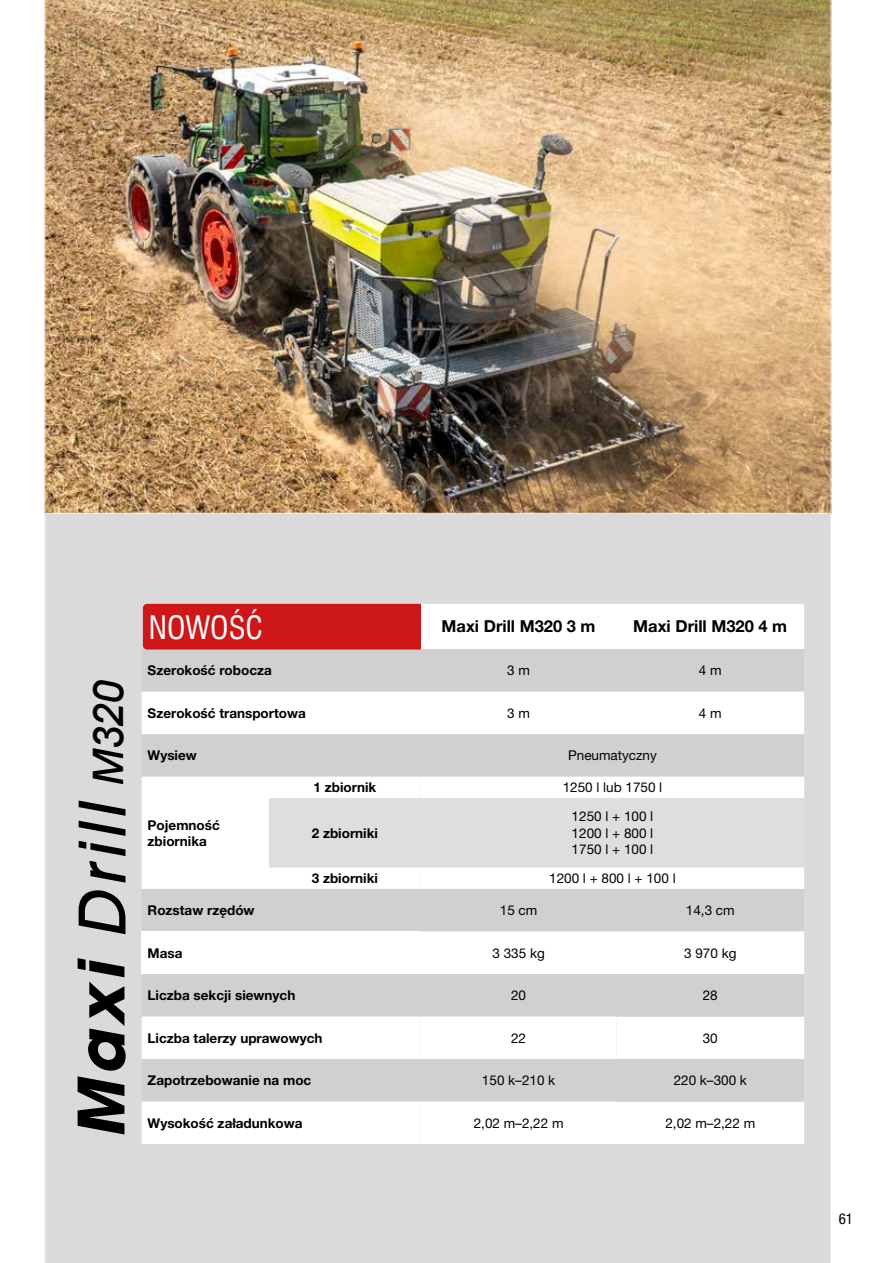
<style>
.page{position:relative;width:893px;height:1263px;background:#fff}
.page>*{position:absolute;margin:0;border:0;box-sizing:border-box;transform-origin:0 0}
.t1{font:italic 500 45px "Avant Garde Gothic Itc TEE";color:#000}
.t2{font:condensed 31.35px "Swiss 721 AT";color:#fff}
.t3{font:700 16.5px "Helvetica Neue LT Pro";color:#000}
.t4{font:condensed 15px "Helvetica Neue LT Pro";color:#000}
.t5{font:700 13.5px/16.2px "Helvetica Neue LT Pro";color:#000}
.t6{font:13.5px/16.2px "Helvetica Neue LT Pro";color:#000;text-align:justify}
</style>
<div class="page">
<div style="left:45px;top:513px;width:786px;height:750px;background:#dadada"></div>
<img style="left:45px;top:0;width:786px;height:513px">
<svg style="left:78px;top:958px;width:48px;height:176px"></svg>
<svg style="left:79px;top:890px;width:46px;height:44px"></svg>
<svg style="left:79px;top:800px;width:46px;height:83px"></svg>
<div style="left:142px;top:649px;width:662px;height:43px;background:#d0d0d0"></div>
<svg style="left:142px;top:692px;width:662px;height:452px"></svg>
<svg style="left:421px;top:777px;width:383px;height:282px"></svg>
<div style="left:269px;top:798px;width:535px;height:69px;background:#dedede"></div>
<div style="left:142px;top:931px;width:279px;height:43px;background:#fff"></div>
<svg style="left:616px;top:974px;width:188px;height:127px"></svg>
<svg style="left:142px;top:1016px;width:279px;height:128px"></svg>
<svg style="left:143px;top:604px;width:661px;height:45px"></svg>
<h1 class="t1" style="left:83px;top:784px;width:106px;rotate:-90deg">M320</h1>
<h2 class="t2" style="left:149px;top:607px;width:116px">NOWOŚĆ</h2>
<p class="t3" style="left:442px;top:616px;width:155px">Maxi Drill M320 3 m</p>
<p class="t3" style="left:633px;top:616px;width:155px">Maxi Drill M320 4 m</p>
<p class="t5" style="left:148px;top:662px;width:126px">Szerokość robocza</p>
<p class="t6" style="left:507px;top:662px;width:24px">3 m</p>
<p class="t6" style="left:699px;top:662px;width:24px">4 m</p>
<p class="t5" style="left:148px;top:704px;width:160px">Szerokość transportowa</p>
<p class="t6" style="left:507px;top:705px;width:24px">3 m</p>
<p class="t6" style="left:699px;top:705px;width:24px">4 m</p>
<p class="t5" style="left:148px;top:747px;width:51px">Wysiew</p>
<p class="t6" style="left:568px;top:747px;width:90px">Pneumatyczny</p>
<p class="t5" style="left:148px;top:816px;width:74px">Pojemność zbiornika</p>
<p class="t5" style="left:313px;top:779px;width:64px">1 zbiornik</p>
<p class="t6" style="left:563px;top:779px;width:101px">1250 l lub 1750 l</p>
<p class="t5" style="left:312px;top:824px;width:68px">2 zbiorniki</p>
<p class="t6" style="left:572px;top:808px;width:83px">1250 l + 100 l 1200 l + 800 l 1750 l + 100 l</p>
<p class="t5" style="left:312px;top:870px;width:68px">3 zbiorniki</p>
<p class="t6" style="left:549px;top:870px;width:128px">1200 l + 800 l + 100 l</p>
<p class="t5" style="left:148px;top:902px;width:108px">Rozstaw rzędów</p>
<p class="t6" style="left:500px;top:902px;width:39px">15 cm</p>
<p class="t6" style="left:686px;top:902px;width:50px">14,3 cm</p>
<p class="t5" style="left:148px;top:944px;width:36px">Masa</p>
<p class="t6" style="left:492px;top:944px;width:54px">3 335 kg</p>
<p class="t6" style="left:684px;top:944px;width:54px">3 970 kg</p>
<p class="t5" style="left:148px;top:987px;width:149px">Liczba sekcji siewnych</p>
<p class="t6" style="left:511px;top:987px;width:17px">20</p>
<p class="t6" style="left:703px;top:987px;width:17px">28</p>
<p class="t5" style="left:148px;top:1029px;width:176px">Liczba talerzy uprawowych</p>
<p class="t6" style="left:511px;top:1029px;width:17px">22</p>
<p class="t6" style="left:703px;top:1029px;width:17px">30</p>
<p class="t5" style="left:148px;top:1072px;width:165px">Zapotrzebowanie na moc</p>
<p class="t6" style="left:482px;top:1072px;width:75px">150 k–210 k</p>
<p class="t6" style="left:674px;top:1072px;width:75px">220 k–300 k</p>
<p class="t5" style="left:148px;top:1114px;width:156px">Wysokość załadunkowa</p>
<p class="t6" style="left:474px;top:1114px;width:91px">2,02 m–2,22 m</p>
<p class="t6" style="left:665px;top:1114px;width:91px">2,02 m–2,22 m</p>
<p class="t4" style="left:839px;top:1209px;width:16px">61</p>
</div>
